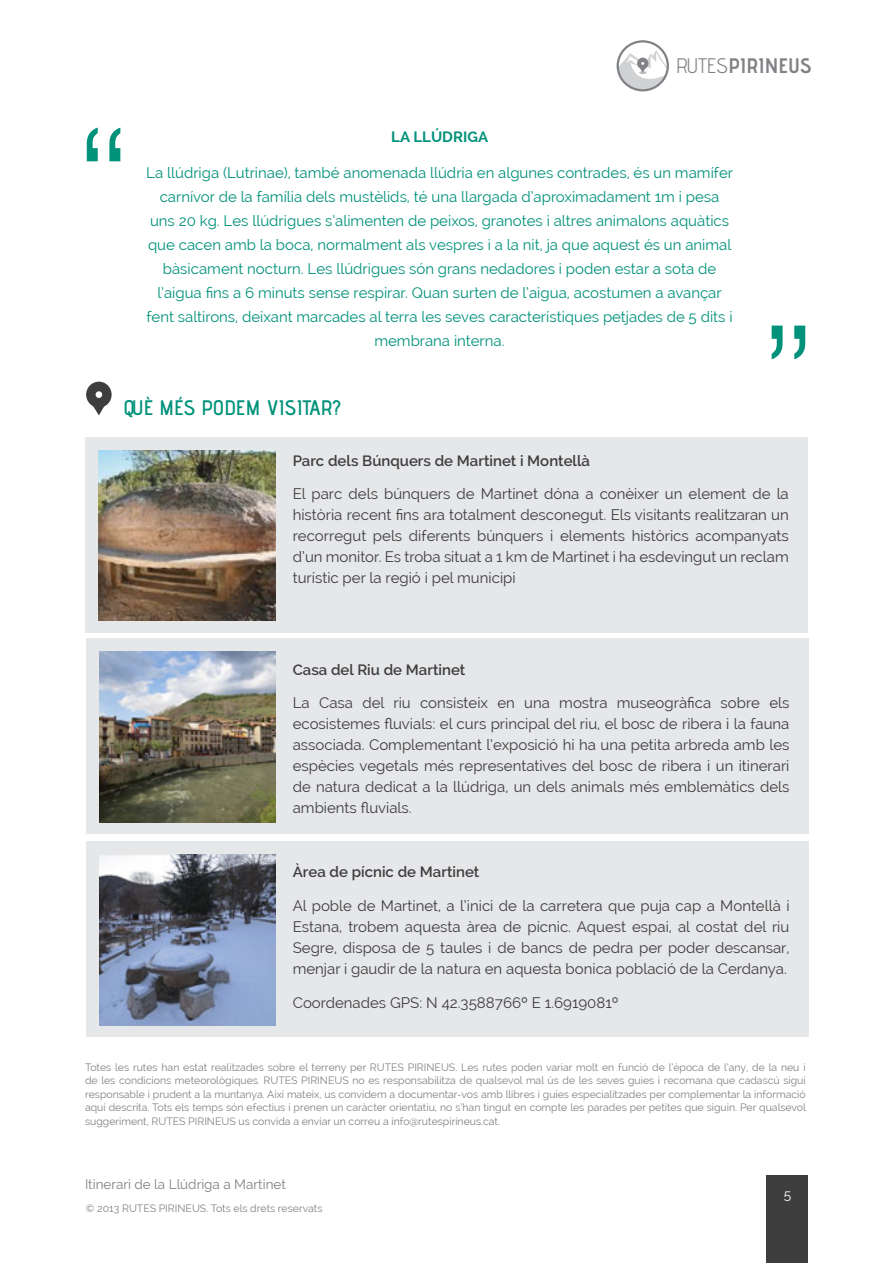
<style>
.page{position:relative;width:893px;height:1263px;background:#fff}
.page>*{position:absolute;margin:0;border:0;box-sizing:border-box;transform-origin:0 0}
.t1{font:600 21px "Advent Pro";color:#00927a}
.t2{font:700 21px "Advent Pro";color:#808285}
.Text_interior_RUTES{font:15px/21px "Raleway";color:#3e3e3f;text-align:justify}
.Text_interior_RUTES-2{font:15px/24px "Raleway";color:#00927a;text-align:center}
.Text_interior_RUTES-3{font:600 15px "Raleway";color:#3e3e3f}
.Text_interior_RUTES-4{font:700 15px "Raleway";color:#00927a}
.t3{font:13.5px "Raleway";color:#808285}
.t4{font:13.5px "Raleway";color:#fff}
.Text_interior_RUTES-5{font:10.5px/13.5px "Raleway";color:#808285;text-align:justify}
.s1{font-weight:400}
</style>
<div class="page">
<svg style="left:617px;top:40px;width:52px;height:52px"></svg>
<div style="left:767px;top:1175px;width:41px;height:88px;background:#3e3e3f"></div>
<svg style="left:87px;top:128px;width:33px;height:33px"></svg>
<svg style="left:772px;top:326px;width:33px;height:33px"></svg>
<svg style="left:86px;top:382px;width:26px;height:33px"></svg>
<div style="left:85px;top:437px;width:723px;height:195px;background:#e6e7e9"></div>
<img style="left:99px;top:450px;width:176px;height:171px">
<div style="left:86px;top:638px;width:723px;height:196px;background:#e6e7e9"></div>
<img style="left:99px;top:652px;width:177px;height:170px">
<div style="left:86px;top:841px;width:723px;height:195px;background:#e6e7e9"></div>
<img style="left:99px;top:854px;width:177px;height:171px">
<h1 class="t2" style="left:676px;top:53px;width:137px"><span class="s1">RUTES</span>PIRINEUS</h1>
<p class="Text_interior_RUTES-4" style="left:391px;top:128px;width:98px">LA LLÚDRIGA</p>
<p class="Text_interior_RUTES-2" style="left:146px;top:161px;width:588px">La llúdriga (Lutrinae), també anomenada llúdria en algunes contrades, és un mamífer carnívor de la família dels mustèlids, té una llargada d’aproximadament 1m i pesa uns 20 kg. Les llúdrigues s’alimenten de peixos, granotes i altres animalons aquàtics que cacen amb la boca, normalment als vespres i a la nit, ja que aquest és un animal bàsicament nocturn. Les llúdrigues són grans nedadores i poden estar a sota de l’aigua fins a 6 minuts sense respirar. Quan surten de l’aigua, acostumen a avançar fent saltirons, deixant marcades al terra les seves característiques petjades de 5 dits i membrana interna.</p>
<p class="t1" style="left:124px;top:395px;width:219px">QUÈ MÉS PODEM VISITAR?</p>
<p class="Text_interior_RUTES-3" style="left:293px;top:452px;width:299px">Parc dels Búnquers de Martinet i Montellà</p>
<p class="Text_interior_RUTES" style="left:293px;top:483px;width:498px">El parc dels búnquers de Martinet dóna a conèixer un element de la història recent fins ara totalment desconegut. Els visitants realitzaran un recorregut pels diferents búnquers i elements històrics acompanyats d’un monitor. Es troba situat a 1 km de Martinet i ha esdevingut un reclam turístic per la regió i pel municipi</p>
<p class="Text_interior_RUTES-3" style="left:293px;top:661px;width:174px">Casa del Riu de Martinet</p>
<p class="Text_interior_RUTES" style="left:293px;top:692px;width:498px">La Casa del riu consisteix en una mostra museogràfica sobre els ecosistemes fluvials: el curs principal del riu, el bosc de ribera i la fauna associada. Complementant l’exposició hi ha una petita arbreda amb les espècies vegetals més representatives del bosc de ribera i un itinerari de natura dedicat a la llúdriga, un dels animals més emblemàtics dels ambients fluvials.</p>
<p class="Text_interior_RUTES-3" style="left:293px;top:863px;width:188px">Àrea de pícnic de Martinet</p>
<p class="Text_interior_RUTES" style="left:293px;top:895px;width:498px">Al poble de Martinet, a l’inici de la carretera que puja cap a Montellà i Estana, trobem aquesta àrea de pícnic. Aquest espai, al costat del riu Segre, disposa de 5 taules i de bancs de pedra per poder descansar, menjar i gaudir de la natura en aquesta bonica població de la Cerdanya.</p>
<p class="Text_interior_RUTES" style="left:293px;top:992px;width:327px">Coordenades GPS: N 42.3588766º E 1.6919081º</p>
<p class="Text_interior_RUTES-5" style="left:85px;top:1060px;width:722px">Totes les rutes han estat realitzades sobre el terreny per RUTES PIRINEUS. Les rutes poden variar molt en funció de l’època de l’any, de la neu i de les condicions meteorològiques. RUTES PIRINEUS no es responsabilitza de qualsevol mal ús de les seves guies i recomana que cadascú sigui responsable i prudent a la muntanya. Així mateix, us convidem a documentar-vos amb llibres i guies especialitzades per complementar la informació aquí descrita. Tots els temps són efectius i prenen un caràcter orientatiu, no s’han tingut en compte les parades per petites que siguin. Per qualsevol suggeriment, RUTES PIRINEUS us convida a enviar un correu a info@rutespirineus.cat.</p>
<p class="t3" style="left:85px;top:1176px;width:202px">Itinerari de la Llúdriga a Martinet</p>
<p class="Text_interior_RUTES-5" style="left:86px;top:1202px;width:238px">© 2013 RUTES PIRINEUS. Tots els drets reservats</p>
<p class="t4" style="left:784px;top:1186px;width:9px">5</p>
</div>
